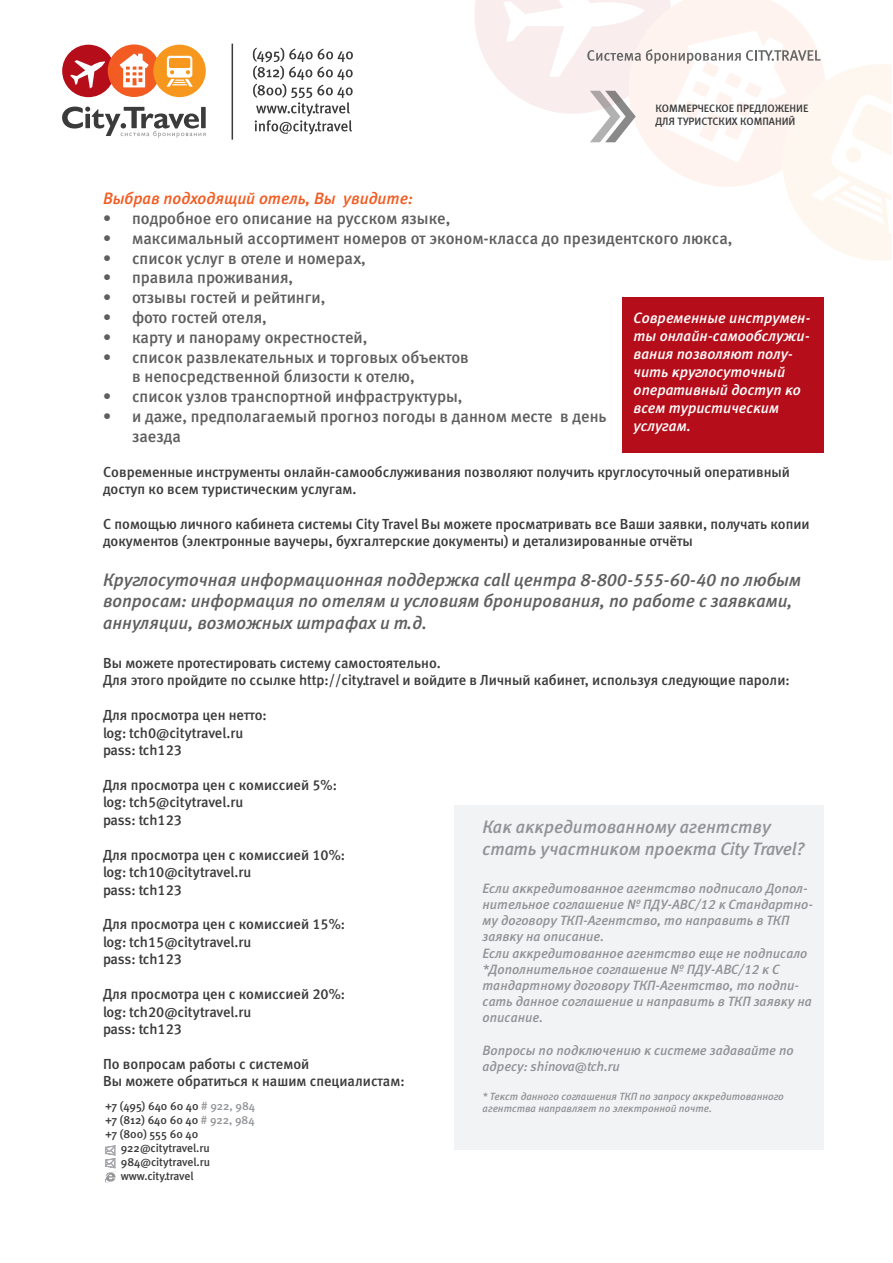
<style>
.page{position:relative;width:893px;height:1263px;background:#fff}
.page>*{position:absolute;margin:0;border:0;box-sizing:border-box;transform-origin:0 0}
.t1{font:italic 18px/21.6px "Meta Medium LFC";color:#5e5f5e}
.t2{font:italic 18px/21.6px "Meta Medium LFC";color:#919396}
.t3{font:16.5px/19.8px "Meta Medium LFC";color:#5e5f5e}
.t4{font:italic 16.5px "Meta Medium LFC";color:#f25b21}
.t5{font:italic 15px/18px "Meta Medium LFC";color:#fff}
.t6{font:14.55px/17.4px "Meta Medium LFC";color:#3b3b3b}
.t7{font:italic 13.5px/16.2px "Meta Medium LFC";color:#919396}
.t8{font:11.7px "Meta Medium C";color:#3b3b3b}
.t9{font:10.65px/12.8px "Meta Medium LFC";color:#3b3b3b}
.t10{font:italic 10.5px "Meta Medium LFC";color:#919396}
.s1{color:#939598}
</style>
<div class="page">
<div style="left:62px;top:45px;width:53px;height:52px;background:#b50e1a;border-radius:50%"></div>
<div style="left:108px;top:44px;width:52px;height:53px;background:#f25b21;border-radius:50%"></div>
<svg style="left:62px;top:107px;width:144px;height:31px"></svg>
<div style="left:153px;top:45px;width:53px;height:52px;background:#f7971d;border-radius:50%"></div>
<svg style="left:167px;top:56px;width:26px;height:31px"></svg>
<svg style="left:120px;top:54px;width:29px;height:33px"></svg>
<svg style="left:70px;top:60px;width:35px;height:28px"></svg>
<svg style="left:253px;top:48px;width:100px;height:86px"></svg>
<hr style="left:232px;top:44px;width:1px;height:96px;background:#3b3b3b">
<svg style="left:474px;top:0;width:417px;height:261px"></svg>
<div style="left:622px;top:297px;width:202px;height:155px;background:#b50e1a"></div>
<div style="left:454px;top:805px;width:370px;height:344px;background:#f2f3f4"></div>
<svg style="left:105px;top:1145px;width:11px;height:38px"></svg>
<p class="t9" style="left:655px;top:102px;width:154px">КОММЕРЧЕСКОЕ ПРЕДЛОЖЕНИЕ<br>ДЛЯ ТУРИСТСКИХ КОМПАНИЙ</p>
<p class="t4" style="left:103px;top:189px;width:311px">Выбрав подходящий отель, Вы увидите:</p>
<p class="t3" style="left:103px;top:208px;width:349px">• подробное его описание на русском языке,</p>
<p class="t3" style="left:103px;top:228px;width:631px">• максимальный ассортимент номеров от эконом-класса до президентского люкса,</p>
<p class="t3" style="left:103px;top:248px;width:264px">• список услуг в отеле и номерах,</p>
<p class="t3" style="left:103px;top:268px;width:192px">• правила проживания,</p>
<p class="t3" style="left:103px;top:287px;width:224px">• отзывы гостей и рейтинги,</p>
<p class="t3" style="left:103px;top:307px;width:165px">• фото гостей отеля,</p>
<p class="t3" style="left:103px;top:327px;width:266px">• карту и панораму окрестностей,</p>
<p class="t3" style="left:132px;top:347px;width:338px;text-indent:-29px">• список развлекательных и торговых объектов в непосредственной близости к отелю,</p>
<p class="t3" style="left:103px;top:386px;width:361px">• список узлов транспортной инфраструктуры,</p>
<p class="t3" style="left:132px;top:406px;width:476px;text-indent:-29px">• и даже, предполагаемый прогноз погоды в данном месте в день заезда</p>
<p class="t6" style="left:103px;top:463px;width:688px">Современные инструменты онлайн-самообслуживания позволяют получить круглосуточный оперативный доступ ко всем туристическим услугам.</p>
<p class="t6" style="left:103px;top:515px;width:708px">С помощью личного кабинета системы City Travel Вы можете просматривать все Ваши заявки, получать копии документов (электронные ваучеры, бухгалтерские документы) и детализированные отчёты</p>
<p class="t1" style="left:103px;top:568px;width:700px">Круглосуточная информационная поддержка call центра 8-800-555-60-40 по любым вопросам: информация по отелям и условиям бронирования, по работе с заявками, аннуляции, возможных штрафах и т.д.</p>
<p class="t6" style="left:103px;top:654px;width:688px">Вы можете протестировать систему самостоятельно.<br>Для этого пройдите по ссылке http://city.travel и войдите в Личный кабинет, используя следующие пароли:</p>
<p class="t6" style="left:103px;top:706px;width:165px">Для просмотра цен нетто: log: tch0@citytravel.ru pass: tch123</p>
<p class="t6" style="left:103px;top:776px;width:235px">Для просмотра цен с комиссией 5%: log: tch5@citytravel.ru<br>pass: tch123</p>
<p class="t6" style="left:103px;top:846px;width:244px">Для просмотра цен с комиссией 10%: log: tch10@citytravel.ru<br>pass: tch123</p>
<p class="t6" style="left:103px;top:916px;width:244px">Для просмотра цен с комиссией 15%: log: tch15@citytravel.ru<br>pass: tch123</p>
<p class="t6" style="left:103px;top:985px;width:244px">Для просмотра цен с комиссией 20%: log: tch20@citytravel.ru<br>pass: tch123</p>
<p class="t6" style="left:103px;top:1055px;width:303px">По вопросам работы с системой<br>Вы можете обратиться к нашим специалистам:</p>
<p class="t5" style="left:634px;top:309px;width:179px">Современные инструмен&shy;ты онлайн-самообслужи&shy;вания позволяют полу&shy;чить круглосуточный оперативный доступ ко всем туристическим услугам.</p>
<p class="t2" style="left:483px;top:816px;width:324px">Как аккредитованному агентству стать участником проекта City Travel?</p>
<p class="t7" style="left:483px;top:880px;width:332px">Если аккредитованное агентство подписало Допол&shy;нительное соглашение № ПДУ-АВС/12 к Cтандартно&shy;му договору ТКП-Агентство, то направить в ТКП заявку на описание.<br>Если аккредитованное агентство еще не подписало *Дополнительное соглашение № ПДУ-АВС/12 к C тандартному договору ТКП-Агентство, то подпи&shy;сать данное соглашение и направить в ТКП заявку на описание.</p>
<p class="t7" style="left:483px;top:1042px;width:313px">Вопросы по подключению к системе задавайте по адресу: shinova@tch.ru</p>
<p class="t10" style="left:483px;top:1090px;width:303px">* Текст данного соглашения ТКП по запросу аккредитованного</p>
<p class="t8" style="left:105px;top:1099px;width:151px">+7 (495) 640 60 40 <span class="s1"># 922, 984</span></p>
<p class="t10" style="left:483px;top:1103px;width:231px">агентства направляет по электронной почте.</p>
<p class="t8" style="left:105px;top:1113px;width:151px">+7 (812) 640 60 40 <span class="s1"># 922, 984</span></p>
<p class="t8" style="left:105px;top:1127px;width:95px">+7 (800) 555 60 40</p>
<p class="t8" style="left:121px;top:1141px;width:90px">922@citytravel.ru</p>
<p class="t8" style="left:121px;top:1155px;width:91px">984@citytravel.ru</p>
<p class="t8" style="left:121px;top:1169px;width:74px">www.city.travel</p>
</div>
